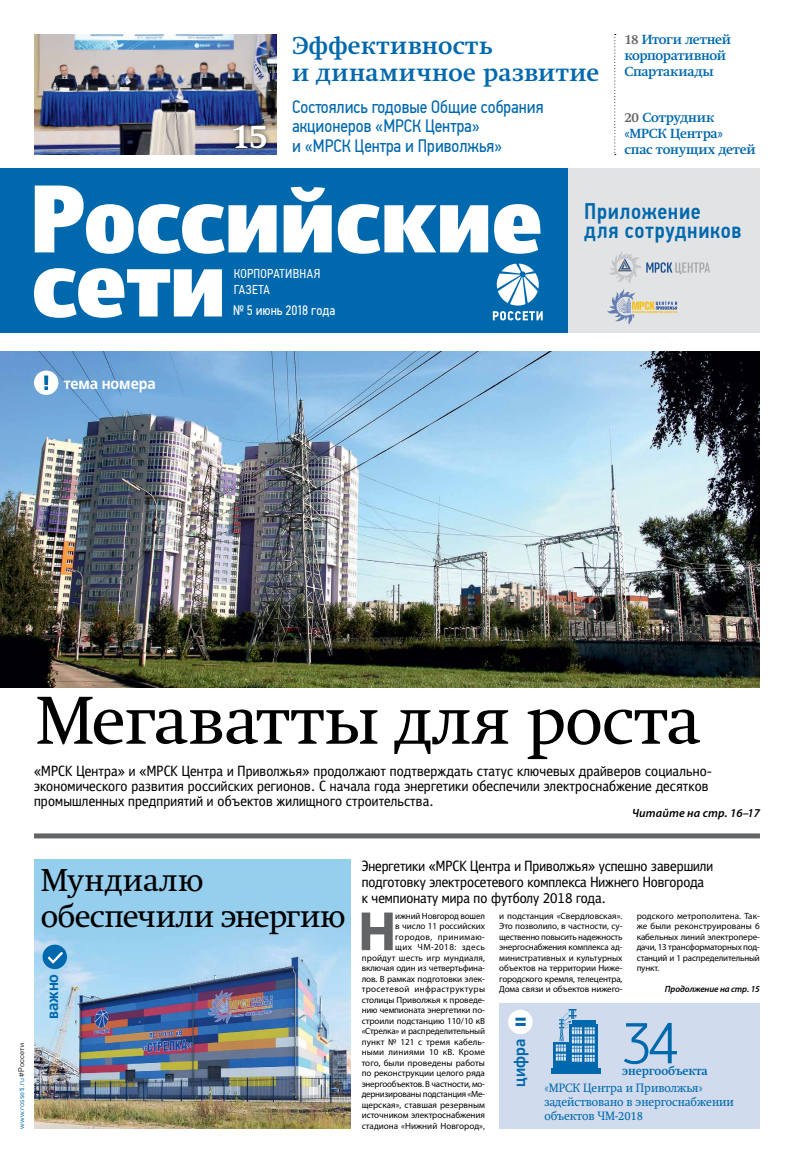
<style>
.page{position:relative;width:794px;height:1163px;background:#fff}
.page>*{position:absolute;margin:0;border:0;box-sizing:border-box;transform-origin:0 0}
.t1{font:67px "Swift C";letter-spacing:-.01em;color:#000}
.t2{font:700 55.7px "Myriad Pro";color:#636466}
.t3{font:700 33px "Swift C";color:#fff}
.t4{font:31.3px/35.5px "Swift C";letter-spacing:-.01em;color:#000}
.t5{font:700 24px/27px "Swift C";letter-spacing:.02em;color:#0068ad}
.t6{font:500 22.5px/19px "PF Din Text Cond Pro";letter-spacing:.025em;color:#0068ad}
.t7{font:18px/19.6px "PF Din Text Cond Pro";color:#0068ad}
.t8{font:16px "Free Set Demi C";letter-spacing:-.005em;color:#0068ad;scale:.9 1}
.t9{font:16px "Free Set Demi C";color:#fff;scale:.9 1}
.t10{font:13.8px "PF Din Text Cond Pro";color:#fff}
.t11{font:700 13px/16px "Swift C";letter-spacing:-.015em;color:#0068ad}
.t12{font:12.8px/15.5px "PF Din Text Cond Pro";letter-spacing:.02em;color:#fff}
.t13{font:12px/14px "Swift C";color:#0068ad;scale:.95 1}
.t14{font:italic 600 12px "Myriad Pro";letter-spacing:.01em;color:#000}
.t15{font:700 12px "Swift C";color:#0068ad;scale:.95 1}
.t16{font:9px/10.5px "Myriad Pro";letter-spacing:-.01em;color:#000;text-align:justify}
.t17{font:italic 600 9px "Myriad Pro";letter-spacing:-.01em;color:#000}
.t18{font:8px "Figgins Sans";letter-spacing:.015em;color:#0068ad}
.s1{color:#636466}
.s2{color:#000}
</style>
<div class="page">
<img style="left:34px;top:859px;width:316px;height:269px">
<div style="left:414px;top:169px;width:346px;height:164px;background:#e2e3e4"></div>
<div style="left:0;top:169px;width:567px;height:164px;background:#0068ad"></div>
<svg style="left:34px;top:268px;width:188px;height:50px"></svg>
<svg style="left:497px;top:263px;width:42px;height:42px"></svg>
<svg style="left:493px;top:311px;width:50px;height:9px"></svg>
<svg style="left:35px;top:185px;width:505px;height:69px"></svg>
<svg style="left:607px;top:252px;width:103px;height:72px"></svg>
<svg style="left:614px;top:34px;width:2px;height:121px"></svg>
<img style="left:34px;top:34px;width:242px;height:120px">
<div style="left:228px;top:120px;width:44px;height:33px;background:#000;opacity:.75"></div>
<div style="left:34px;top:833px;width:726px;height:5px;background:#636466"></div>
<img style="left:0;top:351px;width:760px;height:336px">
<div style="left:43px;top:944px;width:24px;height:24px;background:#0068ad;border-radius:50%"></div>
<svg style="left:48px;top:952px;width:15px;height:11px"></svg>
<div style="left:499px;top:1002px;width:261px;height:126px;background:#d0dbed"></div>
<div style="left:508px;top:1009px;width:24px;height:24px;background:#fff;border-radius:50%"></div>
<svg style="left:515px;top:1017px;width:11px;height:8px"></svg>
<div style="left:34px;top:370px;width:24px;height:25px;background:#fff;border-radius:50%"></div>
<svg style="left:44px;top:375px;width:4px;height:15px"></svg>
<div style="left:569px;top:1024px;width:29px;height:43px;background:linear-gradient(to bottom,#0068ad,#0068ad)"></div>
<div style="left:553px;top:1042px;width:16px;height:25px;background:#0068ad"></div>
<div style="left:551px;top:1068px;width:49px;height:5px;background:#0068ad"></div>
<svg style="left:556px;top:1009px;width:38px;height:52px"></svg>
<h3 class="t9" style="left:64px;top:374px;width:104px">тема номера</h3>
<h3 class="t3" style="left:231px;top:116px;width:38px">15</h3>
<h3 class="t5" style="left:292px;top:33px;width:309px">Эффективность<br>и динамичное развитие</h3>
<h3 class="t7" style="left:292px;top:97px;width:253px">Состоялись годовые Общие собрания акционеров «МРСК Центра»<br>и «МРСК Центра и Приволжья»</h3>
<h3 class="t11" style="left:624px;top:31px;width:108px"><span class="s1">18</span> Итоги летней корпоративной<br>Спартакиады</h3>
<h3 class="t11" style="left:624px;top:110px;width:133px"><span class="s1">20</span> Сотрудник «МРСК Центра»<br>спас тонущих детей</h3>
<h3 class="t6" style="left:584px;top:202px;width:159px">Приложение<br>для сотрудников</h3>
<h3 class="t12" style="left:234px;top:266px;width:88px">КОРПОРАТИВНАЯ<br>ГАЗЕТА</h3>
<h3 class="t10" style="left:233px;top:302px;width:103px">№ 5 июнь 2018 года</h3>
<h1 class="t1" style="left:36px;top:681px;width:666px">Мегаватты для роста</h1>
<h3 class="t14" style="left:632px;top:805px;width:129px">Читайте на стр. 16–17</h3>
<p class="t18" style="left:17px;top:1128px;width:87px;rotate:-90deg">www.rosseti.ru <span class="s2">#Россети</span></p>
<h3 class="t4" style="left:41px;top:862px;width:306px">Мундиалю обеспечили энергию</h3>
<h3 class="t8" style="left:44px;top:1018px;width:52px;rotate:-90deg">важно</h3>
<p class="t16" style="left:362px;top:910px;width:125px;text-align:right">ижний Новгород вошел<br>в число 11 российских городов, принимаю-<br>щих ЧМ-2018: здесь пройдут шесть игр мундиаля, включая один из четвертьфина&shy;лов. В рамках подготовки элек&shy;тросетевой инфраструктуры столицы Приволжья к проведе&shy;нию чемпионата энергетики по&shy;строили подстанцию 110/10 кВ «Стрелка» и распределительный пункт № 121 с тремя кабель&shy;ными линиями 10 кВ. Кроме того, были проведены работы по реконструкции целого ряда энергообъектов. В частности, мо&shy;дернизированы подстанция «Ме&shy;щерская», ставшая резервным источником электроснабжения стадиона «Нижний Новгород»,</p>
<p class="t16" style="left:499px;top:910px;width:125px">и подстанция «Свердловская».<br>Это позволило, в частности, су&shy;щественно повысить надежность энергоснабжения комплекса ад&shy;министративных и культурных объектов на территории Ниже&shy;городского кремля, телецентра, Дома связи и объектов нижего-</p>
<p class="t16" style="left:636px;top:910px;width:125px">родского метрополитена. Так&shy;же были реконструированы 6 кабельных линий электропере&shy;дачи, 13 трансформаторных под&shy;станций и 1 распределительный пункт.</p>
<h2 class="t2" style="left:358px;top:894px;width:40px">Н</h2>
<p class="t17" style="left:665px;top:983px;width:97px">Продолжение на стр. 15</p>
<h3 class="t15" style="left:622px;top:1063px;width:92px">✓✔энергообъекта</h3>
<h3 class="t8" style="left:510px;top:1086px;width:55px;rotate:-90deg">цифра</h3>
<h3 class="t13" style="left:544px;top:1080px;width:201px">«МРСК Центра и Приволжья» задействовано в энергоснабжении объектов ЧМ-2018</h3>
</div>
